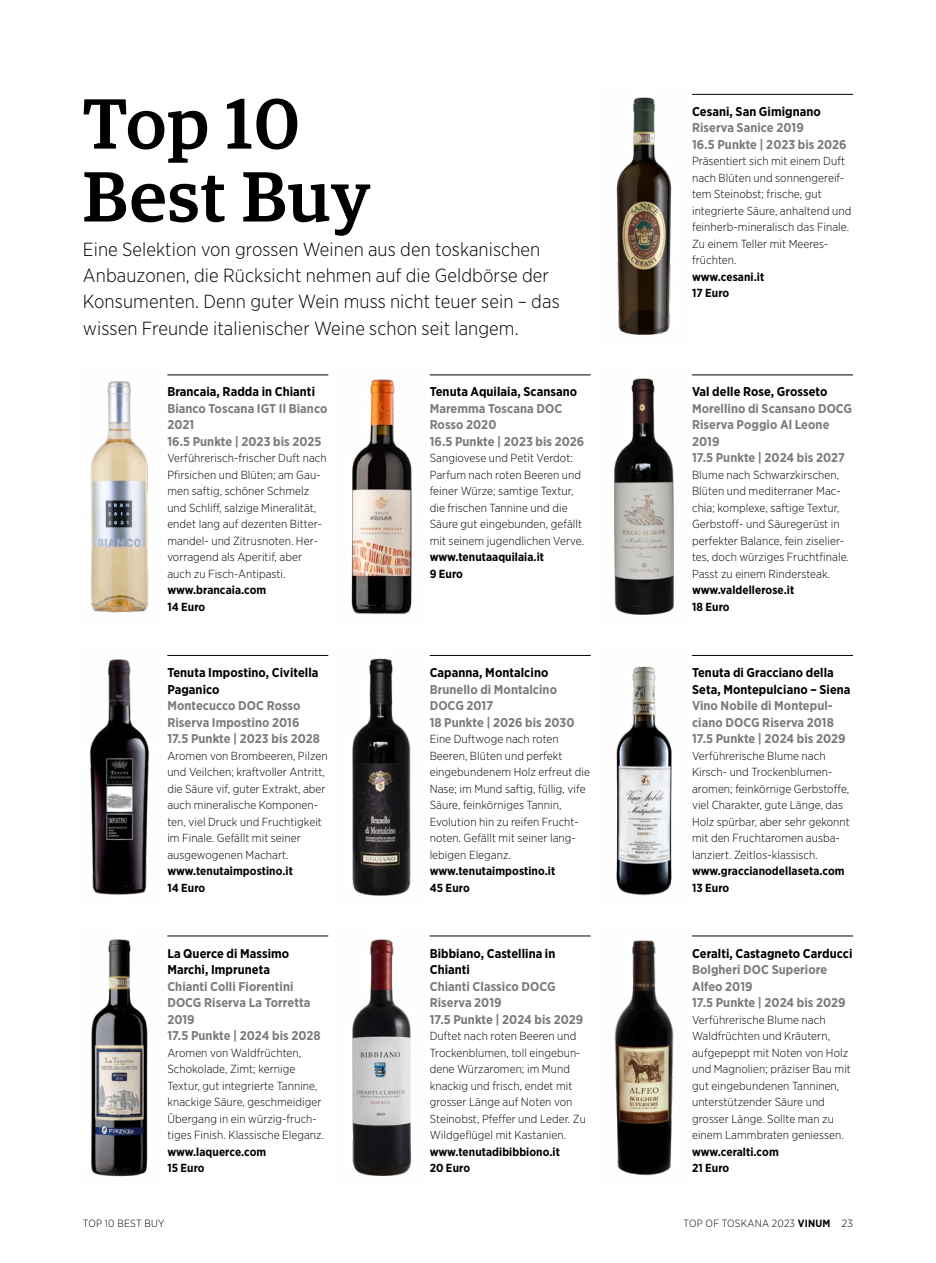
<style>
.page{position:relative;width:936px;height:1263px;background:#fff}
.page>*{position:absolute;margin:0;border:0;box-sizing:border-box;transform-origin:0 0}
.t1{font:500 71.1px/72.9px "Guardian Egyp";letter-spacing:.015em;color:#000}
.t2{font:300 19.05px/26.2px "Gotham Narrow";letter-spacing:.005em;color:#000}
.t3{font:700 12.75px/16.5px "Gotham Narrow";letter-spacing:.005em;color:#7a7b7a}
.t4{font:700 12.75px/16.5px "Gotham Narrow";letter-spacing:.005em;color:#000}
.t5{font:300 11.7px/16.5px "Gotham Narrow";letter-spacing:.005em;color:#000}
.t6{font:700 11.7px/16.5px "Gotham Narrow";letter-spacing:.005em;color:#000}
.t7{font:300 10.5px "Gotham Narrow";letter-spacing:.02em;color:#000}
.s1{font-weight:700}
</style>
<div class="page">
<img style="left:91px;top:939px;width:57px;height:238px">
<img style="left:614px;top:940px;width:60px;height:236px">
<img style="left:90px;top:381px;width:59px;height:232px">
<img style="left:351px;top:379px;width:61px;height:236px">
<img style="left:614px;top:378px;width:60px;height:237px">
<img style="left:89px;top:659px;width:61px;height:236px">
<img style="left:352px;top:658px;width:59px;height:238px">
<img style="left:616px;top:666px;width:56px;height:230px">
<img style="left:616px;top:97px;width:56px;height:238px">
<hr style="left:167px;top:375px;width:161px;height:1px;background:#000">
<hr style="left:429px;top:375px;width:161px;height:1px;background:#000">
<hr style="left:692px;top:375px;width:161px;height:1px;background:#000">
<hr style="left:167px;top:655px;width:161px;height:1px;background:#000">
<hr style="left:429px;top:655px;width:161px;height:1px;background:#000">
<hr style="left:692px;top:655px;width:161px;height:1px;background:#000">
<hr style="left:167px;top:936px;width:161px;height:1px;background:#000">
<hr style="left:429px;top:936px;width:161px;height:1px;background:#000">
<hr style="left:692px;top:936px;width:161px;height:1px;background:#000">
<hr style="left:692px;top:94px;width:161px;height:1px;background:#000">
<img style="left:352px;top:939px;width:60px;height:238px">
<h1 class="t1" style="left:83px;top:82px;width:289px">Top 10<br>Best Buy</h1>
<h2 class="t2" style="left:83px;top:235px;width:478px">Eine Selektion von grossen Weinen aus den toskanischen Anbauzonen, die Rücksicht nehmen auf die Geldbörse der Konsumenten. Denn guter Wein muss nicht teuer sein – das wissen Freunde italienischer Weine schon seit langem.</h2>
<p class="t4" style="left:167px;top:384px;width:149px">Brancaia, Radda in Chianti</p>
<p class="t3" style="left:167px;top:400px;width:161px">Bianco Toscana IGT Il Bianco<br>2021<br>16.5 Punkte | 2023 bis 2025</p>
<p class="t5" style="left:167px;top:450px;width:161px">Verführerisch-frischer Duft nach<br>Pfirsichen und Blüten; am Gau&shy;men saftig, schöner Schmelz und Schliff, salzige Mineralität, endet lang auf dezenten Bitter&shy;mandel- und Zitrusnoten. Her&shy;vorragend als Aperitif, aber auch zu Fisch-Antipasti.</p>
<p class="t6" style="left:167px;top:582px;width:100px">www.brancaia.com<br>14 Euro</p>
<p class="t4" style="left:167px;top:664px;width:152px">Tenuta Impostino, Civitella<br>Paganico</p>
<p class="t3" style="left:167px;top:697px;width:154px">Montecucco DOC Rosso<br>Riserva Impostino 2016<br>17.5 Punkte | 2023 bis 2028</p>
<p class="t5" style="left:167px;top:747px;width:162px">Aromen von Brombeeren, Pilzen und Veilchen; kraftvoller Antritt, die Säure vif, guter Extrakt, aber auch mineralische Komponen&shy;ten, viel Druck und Fruchtigkeit im Finale. Gefällt mit seiner ausgewogenen Machart.</p>
<p class="t6" style="left:167px;top:862px;width:127px">www.tenutaimpostino.it<br>14 Euro</p>
<p class="t4" style="left:167px;top:945px;width:123px">La Querce di Massimo<br>Marchi, Impruneta</p>
<p class="t3" style="left:167px;top:978px;width:155px">Chianti Colli Fiorentini<br>DOCG Riserva La Torretta<br>2019<br>17.5 Punkte | 2024 bis 2028</p>
<p class="t5" style="left:167px;top:1044px;width:158px">Aromen von Waldfrüchten,<br>Schokolade, Zimt; kernige<br>Textur, gut integrierte Tannine, knackige Säure, geschmeidiger<br>Übergang in ein würzig-fruch&shy;tiges Finish. Klassische Eleganz.</p>
<p class="t6" style="left:167px;top:1143px;width:101px">www.laquerce.com<br>15 Euro</p>
<p class="t4" style="left:429px;top:384px;width:149px">Tenuta Aquilaia, Scansano</p>
<p class="t3" style="left:429px;top:400px;width:156px">Maremma Toscana DOC<br>Rosso 2020<br>16.5 Punkte | 2023 bis 2026</p>
<p class="t5" style="left:429px;top:450px;width:156px">Sangiovese und Petit Verdot:<br>Parfum nach roten Beeren und feiner Würze; samtige Textur, die frischen Tannine und die<br>Säure gut eingebunden, gefällt mit seinem jugendlichen Verve.</p>
<p class="t6" style="left:429px;top:549px;width:116px">www.tenutaaquilaia.it<br>9 Euro</p>
<p class="t4" style="left:429px;top:664px;width:120px">Capanna, Montalcino</p>
<p class="t3" style="left:429px;top:681px;width:146px">Brunello di Montalcino<br>DOCG 2017<br>18 Punkte | 2026 bis 2030</p>
<p class="t5" style="left:429px;top:730px;width:162px">Eine Duftwoge nach roten<br>Beeren, Blüten und perfekt eingebundenem Holz erfreut die<br>Nase; im Mund saftig, füllig, vife<br>Säure, feinkörniges Tannin,<br>Evolution hin zu reifen Frucht&shy;noten. Gefällt mit seiner lang&shy;lebigen Eleganz.</p>
<p class="t6" style="left:429px;top:862px;width:127px">www.tenutaimpostino.it<br>45 Euro</p>
<p class="t4" style="left:429px;top:945px;width:127px">Bibbiano, Castellina in<br>Chianti</p>
<p class="t3" style="left:429px;top:978px;width:155px">Chianti Classico DOCG<br>Riserva 2019<br>17.5 Punkte | 2024 bis 2029</p>
<p class="t5" style="left:429px;top:1027px;width:158px">Duftet nach roten Beeren und<br>Trockenblumen, toll eingebun&shy;dene Würzaromen; im Mund knackig und frisch, endet mit grosser Länge auf Noten von<br>Steinobst, Pfeffer und Leder. Zu<br>Wildgeflügel mit Kastanien.</p>
<p class="t6" style="left:429px;top:1143px;width:132px">www.tenutadibibbiono.it<br>20 Euro</p>
<p class="t4" style="left:692px;top:103px;width:130px">Cesani, San Gimignano</p>
<p class="t3" style="left:692px;top:120px;width:156px">Riserva Sanice 2019<br>16.5 Punkte | 2023 bis 2026</p>
<p class="t5" style="left:692px;top:153px;width:161px">Präsentiert sich mit einem Duft nach Blüten und sonnengereif&shy;tem Steinobst; frische, gut integrierte Säure, anhaltend und feinherb-mineralisch das Finale.<br>Zu einem Teller mit Meeres&shy;früchten.</p>
<p class="t6" style="left:692px;top:268px;width:74px">www.cesani.it<br>17 Euro</p>
<p class="t4" style="left:692px;top:384px;width:137px">Val delle Rose, Grosseto</p>
<p class="t3" style="left:692px;top:400px;width:162px">Morellino di Scansano DOCG<br>Riserva Poggio Al Leone<br>2019<br>17.5 Punkte | 2024 bis 2027</p>
<p class="t5" style="left:692px;top:466px;width:158px">Blume nach Schwarzkirschen,<br>Blüten und mediterraner Mac&shy;chia; komplexe, saftige Textur,<br>Gerbstoff- und Säuregerüst in perfekter Balance, fein ziselier&shy;tes, doch würziges Fruchtfinale.<br>Passt zu einem Rindersteak.</p>
<p class="t6" style="left:692px;top:582px;width:104px">www.valdellerose.it<br>18 Euro</p>
<p class="t4" style="left:692px;top:664px;width:160px">Tenuta di Gracciano della<br>Seta, Montepulciano – Siena</p>
<p class="t3" style="left:692px;top:697px;width:155px">Vino Nobile di Montepul&shy;ciano DOCG Riserva 2018<br>17.5 Punkte | 2024 bis 2029</p>
<p class="t5" style="left:692px;top:747px;width:159px">Verführerische Blume nach<br>Kirsch- und Trockenblumen&shy;aromen; feinkörnige Gerbstoffe, viel Charakter, gute Länge, das<br>Holz spürbar, aber sehr gekonnt mit den Fruchtaromen ausba&shy;lanziert. Zeitlos-klassisch.</p>
<p class="t6" style="left:692px;top:862px;width:154px">www.graccianodellaseta.com<br>13 Euro</p>
<p class="t4" style="left:692px;top:945px;width:162px">Ceralti, Castagneto Carducci</p>
<p class="t3" style="left:692px;top:961px;width:155px">Bolgheri DOC Superiore<br>Alfeo 2019<br>17.5 Punkte | 2024 bis 2029</p>
<p class="t5" style="left:692px;top:1011px;width:160px">Verführerische Blume nach<br>Waldfrüchten und Kräutern, aufgepeppt mit Noten von Holz und Magnolien; präziser Bau mit gut eingebundenen Tanninen, unterstützender Säure und grosser Länge. Sollte man zu einem Lammbraten geniessen.</p>
<p class="t6" style="left:692px;top:1143px;width:88px">www.ceralti.com<br>21 Euro</p>
<p class="t7" style="left:83px;top:1217px;width:83px">TOP 10 BEST BUY</p>
<p class="t7" style="left:683px;top:1217px;width:171px">TOP OF TOSKANA 2023 <span class="s1">VINUM</span> 23</p>
</div>
